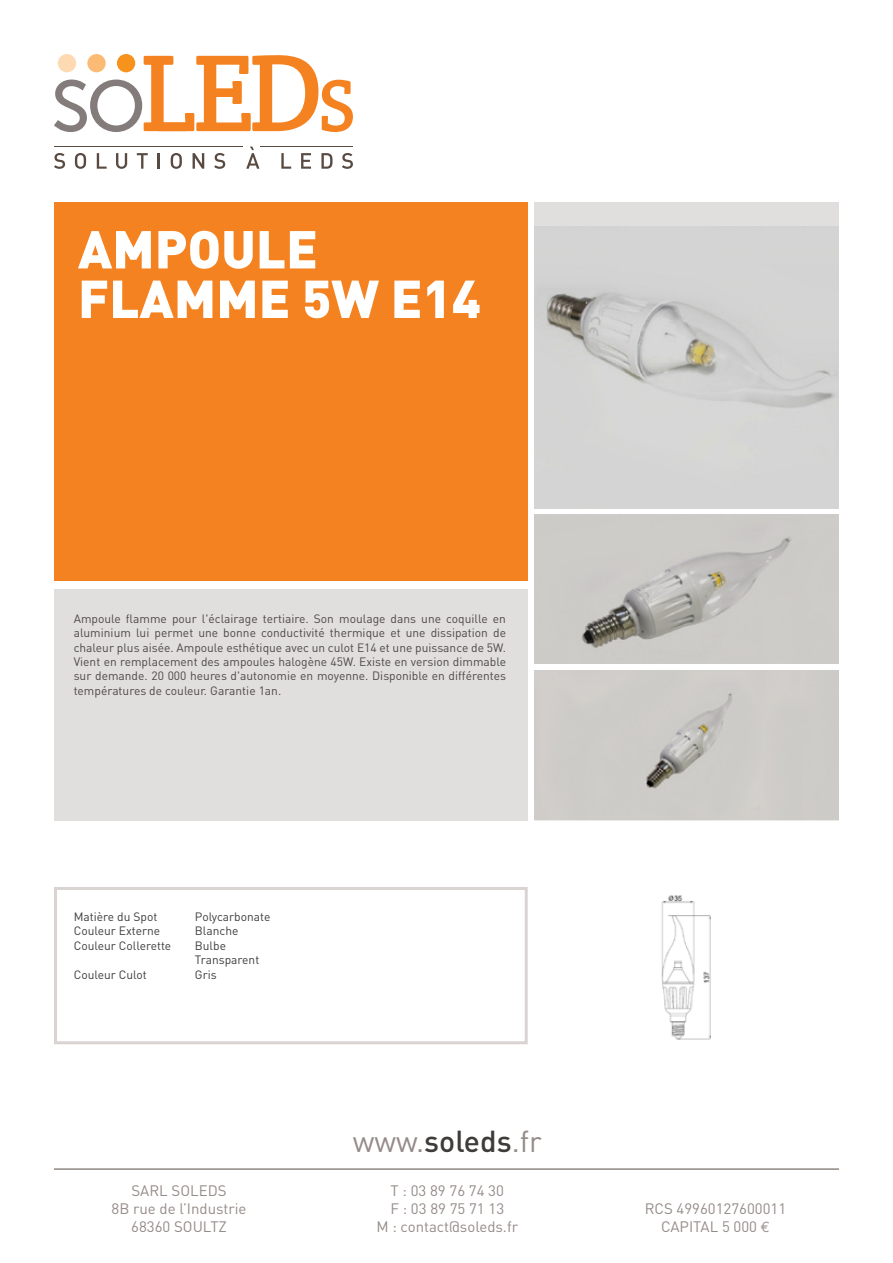
<style>
.page{position:relative;width:893px;height:1263px;background:#fff}
.page>*{position:absolute;margin:0;border:0;box-sizing:border-box;transform-origin:0 0}
.t1{font:900 52.5px/49.5px "DIN";color:#fff}
.t2{font:30px "DIN";color:#958b88}
.t3{font:15px/18px "DIN";color:#958b88;text-align:center}
.t4{font:12px/14.4px "DIN";color:#4e4949;text-align:justify}
.t5{font:12px/14.4px "DIN";color:#3e3e3f}
.s1{font-weight:500;color:#3f3b3a}
.s2{font-family:"Euro Mono"}
</style>
<div class="page">
<svg style="left:54px;top:55px;width:299px;height:77px"></svg>
<div style="left:117px;top:54px;width:18px;height:18px;background:#f7931d;border-radius:50%"></div>
<div style="left:87px;top:54px;width:19px;height:18px;background:#fcbb74;border-radius:50%"></div>
<div style="left:58px;top:54px;width:18px;height:18px;background:#fedab3;border-radius:50%"></div>
<svg style="left:54px;top:153px;width:11px;height:16px"></svg>
<svg style="left:75px;top:153px;width:11px;height:16px"></svg>
<svg style="left:97px;top:153px;width:10px;height:16px"></svg>
<svg style="left:116px;top:153px;width:11px;height:16px"></svg>
<svg style="left:137px;top:153px;width:11px;height:16px"></svg>
<svg style="left:158px;top:153px;width:2px;height:16px"></svg>
<svg style="left:171px;top:153px;width:11px;height:16px"></svg>
<svg style="left:193px;top:153px;width:11px;height:16px"></svg>
<svg style="left:214px;top:153px;width:11px;height:16px"></svg>
<svg style="left:246px;top:147px;width:13px;height:22px"></svg>
<svg style="left:281px;top:153px;width:10px;height:16px"></svg>
<svg style="left:301px;top:153px;width:10px;height:16px"></svg>
<svg style="left:321px;top:153px;width:12px;height:16px"></svg>
<svg style="left:342px;top:153px;width:11px;height:16px"></svg>
<hr style="left:260px;top:146px;width:93px;height:1px;background:#594a41">
<hr style="left:54px;top:146px;width:189px;height:1px;background:#594a41">
<div style="left:54px;top:202px;width:474px;height:378px;background:#f58220"></div>
<div style="left:534px;top:202px;width:305px;height:306px;background:#e1dede"></div>
<img style="left:534px;top:227px;width:305px;height:281px">
<div style="left:54px;top:887px;width:474px;height:157px;border:3px solid #d9d4d2"></div>
<div style="left:54px;top:589px;width:474px;height:231px;background:#e1dede"></div>
<hr style="left:54px;top:1169px;width:785px;height:1px;background:#594a41">
<img style="left:534px;top:514px;width:305px;height:150px">
<div style="left:534px;top:670px;width:305px;height:150px;background:#ceccc8"></div>
<img style="left:661px;top:895px;width:50px;height:145px">
<h1 class="t1" style="left:78px;top:222px;width:404px">AMPOULE<br>FLAMME 5W E14</h1>
<p class="t4" style="left:74px;top:611px;width:434px">Ampoule flamme pour l'éclairage tertiaire. Son moulage dans une coquille en aluminium lui permet une bonne conductivité thermique et une dissipation de chaleur plus aisée. Ampoule esthétique avec un culot E14 et une puissance de 5W.<br>Vient en remplacement des ampoules halogène 45W. Existe en version dimmable sur demande. 20 000 heures d'autonomie en moyenne. Disponible en différentes températures de couleur. Garantie 1an.</p>
<p class="t5" style="left:74px;top:909px;width:85px">Matière du Spot</p>
<p class="t5" style="left:195px;top:909px;width:77px">Polycarbonate</p>
<p class="t5" style="left:74px;top:923px;width:88px">Couleur Externe</p>
<p class="t5" style="left:195px;top:923px;width:45px">Blanche</p>
<p class="t5" style="left:74px;top:938px;width:99px">Couleur Collerette</p>
<p class="t5" style="left:195px;top:938px;width:66px">Bulbe<br>Transparent</p>
<p class="t5" style="left:74px;top:967px;width:75px">Couleur Culot</p>
<p class="t5" style="left:195px;top:967px;width:23px">Gris</p>
<h2 class="t2" style="left:353px;top:1123px;width:191px">www.<span class="s1">soleds</span>.fr</h2>
<p class="t3" style="left:112px;top:1182px;width:136px">SARL SOLEDS<br>8B rue de l’Industrie<br>68360 SOULTZ</p>
<p class="t3" style="left:376px;top:1182px;width:143px">T : 03 89 76 74 30<br>F : 03 89 75 71 13<br>M : contact@soleds.fr</p>
<p class="t3" style="left:645px;top:1200px;width:143px">RCS 49960127600011<br>CAPITAL 5 000 <span class="s2">€</span></p>
</div>
